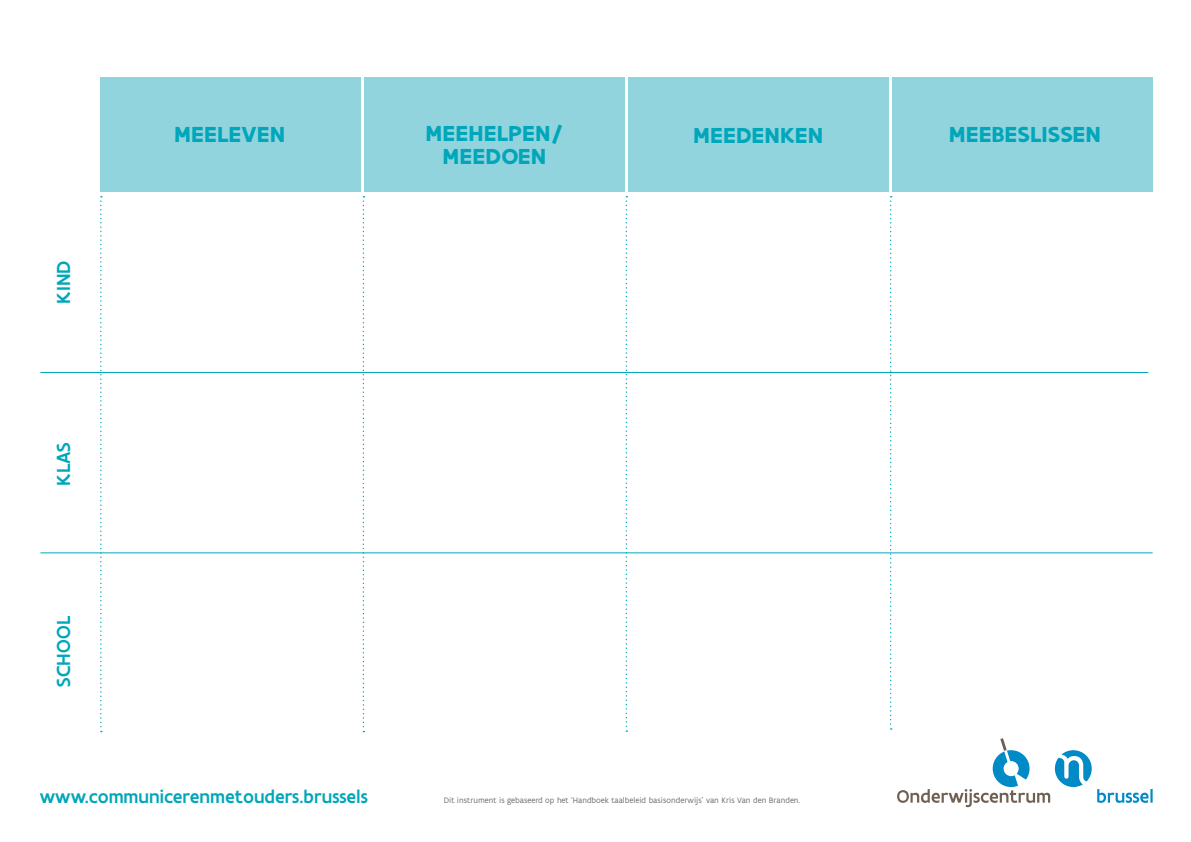
<style>
.page{position:relative;width:1191px;height:842px;background:#fff}
.page>*{position:absolute;margin:0;border:0;box-sizing:border-box;transform-origin:0 0}
.titeltje{font:700 23.4px/22.7px "Flanders Art Sans";letter-spacing:.005em;color:#00a6b9;text-align:center}
.Aantekeningen{font:500 20.3px "Flanders Art Sans";letter-spacing:.005em;color:#00a6b9}
.Aantekeningen-2{font:500 19.1px "Flanders Art Sans";color:#00a6b9}
.BODY{font:8.5px "Flanders Art Sans";color:#6c6d70}
</style>
<div class="page">
<svg style="left:363px;top:196px;width:1px;height:536px"></svg>
<svg style="left:100px;top:196px;width:2px;height:536px"></svg>
<svg style="left:625px;top:196px;width:2px;height:536px"></svg>
<svg style="left:890px;top:196px;width:1px;height:534px"></svg>
<div style="left:100px;top:78px;width:261px;height:114px;background:#92d4de"></div>
<div style="left:364px;top:78px;width:261px;height:114px;background:#92d4de"></div>
<div style="left:628px;top:78px;width:260px;height:114px;background:#92d4de"></div>
<div style="left:891px;top:78px;width:261px;height:114px;background:#92d4de"></div>
<hr style="left:40px;top:372px;width:1108px;height:1px;background:#00a6b9">
<hr style="left:40px;top:552px;width:1112px;height:1px;background:#00a6b9">
<svg style="left:1097px;top:789px;width:55px;height:14px"></svg>
<svg style="left:897px;top:738px;width:194px;height:69px"></svg>
<p class="Aantekeningen" style="left:51px;top:304px;width:45px;rotate:-90deg">KIND</p>
<p class="Aantekeningen" style="left:51px;top:486px;width:45px;rotate:-90deg">KLAS</p>
<p class="Aantekeningen" style="left:51px;top:687px;width:72px;rotate:-90deg">SCHOOL</p>
<p class="titeltje" style="left:174px;top:124px;width:113px">MEELEVEN</p>
<p class="titeltje" style="left:425px;top:123px;width:139px">MEEHELPEN/<br>MEEDOEN</p>
<p class="titeltje" style="left:693px;top:124px;width:132px">MEEDENKEN</p>
<p class="titeltje" style="left:948px;top:124px;width:154px">MEEBESLISSEN</p>
<p class="Aantekeningen-2" style="left:40px;top:784px;width:329px">www.communicerenmetouders.brussels</p>
<p class="BODY" style="left:444px;top:794px;width:358px">Dit instrument is gebaseerd op het ‘Handboek taalbeleid basisonderwijs’ van Kris Van den Branden.</p>
</div>
